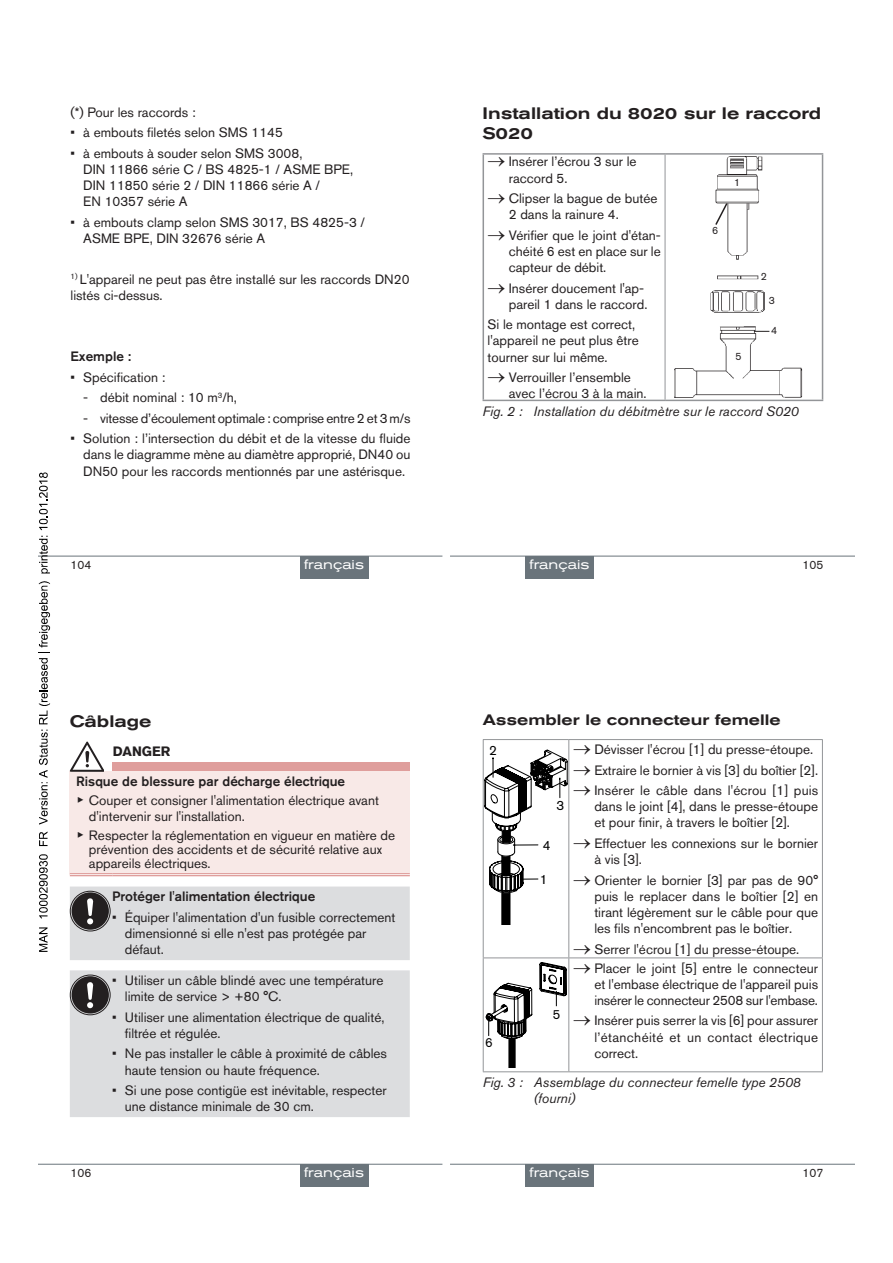
<style>
.page{position:relative;width:893px;height:1263px;background:#fff}
.page>*{position:absolute;margin:0;border:0;box-sizing:border-box;transform-origin:0 0}
.t1{font:500 expanded 16.5px/19.8px "Akzidenz Grotesk BQ";color:#231f20}
.t2{font:500 expanded 15px "Akzidenz Grotesk BQ";color:#231f20}
.t3{font:13.5px/16.2px "Akzidenz Grotesk BQ";color:#231f20}
.t4{font:italic 13.5px/16.2px "Akzidenz Grotesk BQ";color:#231f20}
.t5{font:500 13.5px "Akzidenz Grotesk BQ";color:#231f20}
.t6{font:expanded 13.5px "Akzidenz Grotesk BQ";color:#fff}
.t7{font:700 13.5px "Akzidenz Grotesk BQ";color:#231f20}
.t8{font:13.35px "Akzidenz Grotesk BQ";color:#000}
.t9{font:13.05px "Akzidenz Grotesk BQ";color:#000}
.t10{font:12px "Akzidenz Grotesk BQ";color:#231f20}
.t11{font:10.5px "Akzidenz Grotesk BQ";color:#231f20}
.s1{font-weight:500}
.s2{font-family:"Arial Unicode MS"}
</style>
<div class="page">
<hr style="left:38px;top:556px;width:404px;height:1px;background:#6a747b">
<div style="left:300px;top:556px;width:68px;height:22px;background:#6a747b"></div>
<hr style="left:483px;top:153px;width:182px;height:2px;background:#939598">
<hr style="left:483px;top:155px;width:1px;height:245px;background:#939598">
<hr style="left:665px;top:153px;width:158px;height:2px;background:#939598">
<hr style="left:822px;top:155px;width:1px;height:245px;background:#939598">
<hr style="left:483px;top:400px;width:182px;height:1px;background:#939598">
<hr style="left:665px;top:400px;width:158px;height:1px;background:#939598">
<hr style="left:665px;top:155px;width:1px;height:245px;background:#939598">
<img style="left:674px;top:156px;width:129px;height:242px">
<svg style="left:754px;top:331px;width:15px;height:1px"></svg>
<svg style="left:714px;top:202px;width:15px;height:25px"></svg>
<hr style="left:451px;top:556px;width:404px;height:1px;background:#6a747b">
<div style="left:525px;top:556px;width:68px;height:22px;background:#6a747b"></div>
<div style="left:113px;top:762px;width:297px;height:9px;background:#df9e9c"></div>
<div style="left:70px;top:771px;width:340px;height:104px;background:#f8e9e7"></div>
<hr style="left:70px;top:873px;width:43px;height:3px;background:#fff">
<hr style="left:113px;top:873px;width:297px;height:3px;background:#fff">
<hr style="left:70px;top:873px;width:43px;height:1px;background:#df9e9c">
<hr style="left:70px;top:875px;width:43px;height:1px;background:#df9e9c">
<hr style="left:113px;top:873px;width:297px;height:1px;background:#df9e9c">
<hr style="left:113px;top:875px;width:297px;height:1px;background:#df9e9c">
<svg style="left:70px;top:741px;width:34px;height:30px"></svg>
<div style="left:70px;top:886px;width:340px;height:74px;background:#dcdddf"></div>
<div style="left:70px;top:970px;width:340px;height:147px;background:#dcdddf"></div>
<div style="left:70px;top:975px;width:41px;height:40px;border:1px solid #231f20;border-radius:50%"></div>
<div style="left:72px;top:976px;width:37px;height:37px;background:#231f20;border-radius:50%"></div>
<svg style="left:87px;top:982px;width:6px;height:26px"></svg>
<hr style="left:38px;top:1164px;width:404px;height:1px;background:#6a747b">
<div style="left:300px;top:1164px;width:68px;height:22px;background:#6a747b"></div>
<hr style="left:483px;top:739px;width:86px;height:1px;background:#939598">
<hr style="left:483px;top:740px;width:1px;height:217px;background:#939598">
<hr style="left:569px;top:739px;width:254px;height:1px;background:#939598">
<hr style="left:568px;top:740px;width:1px;height:217px;background:#939598">
<hr style="left:822px;top:740px;width:1px;height:217px;background:#939598">
<hr style="left:483px;top:957px;width:86px;height:1px;background:#939598">
<hr style="left:483px;top:958px;width:1px;height:113px;background:#939598">
<hr style="left:569px;top:957px;width:254px;height:1px;background:#939598">
<hr style="left:568px;top:958px;width:1px;height:113px;background:#939598">
<hr style="left:822px;top:958px;width:1px;height:113px;background:#939598">
<hr style="left:483px;top:1071px;width:86px;height:1px;background:#939598">
<hr style="left:569px;top:1071px;width:254px;height:1px;background:#939598">
<svg style="left:484px;top:749px;width:84px;height:175px"></svg>
<svg style="left:485px;top:962px;width:82px;height:105px"></svg>
<hr style="left:451px;top:1164px;width:404px;height:1px;background:#6a747b">
<div style="left:525px;top:1164px;width:68px;height:22px;background:#6a747b"></div>
<svg style="left:39px;top:927px;width:9px;height:25px"></svg>
<svg style="left:39px;top:854px;width:9px;height:64px"></svg>
<svg style="left:39px;top:831px;width:9px;height:15px"></svg>
<svg style="left:39px;top:581px;width:11px;height:244px"></svg>
<svg style="left:39px;top:536px;width:11px;height:37px"></svg>
<svg style="left:39px;top:472px;width:9px;height:58px"></svg>
<p class="t3" style="left:71px;top:104px;width:127px">(*) Pour les raccords :</p>
<p class="t3" style="left:71px;top:124px;width:214px">• à embouts filetés selon SMS 1145</p>
<p class="t3" style="left:83px;top:145px;width:271px;text-indent:-13px">• à embouts à souder selon SMS 3008,<br>DIN 11866 série C / BS 4825-1 / ASME BPE,<br>DIN 11850 série 2 / DIN 11866 série A /<br>EN 10357 série A</p>
<p class="t3" style="left:83px;top:214px;width:283px;text-indent:-13px">• à embouts clamp selon SMS 3017, BS 4825-3 /<br>ASME BPE, DIN 32676 série A</p>
<p class="t3" style="left:71px;top:271px;width:341px"><sup>1)</sup> L'appareil ne peut pas être installé sur les raccords DN20 listés ci-dessus.</p>
<p class="t5" style="left:71px;top:348px;width:62px">Exemple :</p>
<p class="t3" style="left:71px;top:369px;width:96px">• Spécification :</p>
<p class="t3" style="left:83px;top:389px;width:155px">- débit nominal : 10 m<sup>3</sup>/h,</p>
<p class="t3" style="left:83px;top:410px;width:329px">- vitesse d’écoulement optimale : comprise entre 2 et 3 m/s</p>
<p class="t3" style="left:83px;top:430px;width:329px;text-align:justify;text-indent:-13px">• Solution : l’intersection du débit et de la vitesse du fluide dans le diagramme mène au diamètre approprié, DN40 ou DN50 pour les raccords mentionnés par une astérisque.</p>
<p class="t1" style="left:483px;top:103px;width:340px">Installation du 8020 sur le raccord<br>S020</p>
<p class="t3" style="left:509px;top:153px;width:129px;text-indent:-21px">→ Insérer l’écrou 3 sur le raccord 5.</p>
<p class="t3" style="left:509px;top:190px;width:150px;text-indent:-21px">→ Clipser la bague de butée<br>2 dans la rainure 4.</p>
<p class="t3" style="left:509px;top:227px;width:153px;text-align:justify;text-indent:-21px">→ Vérifier que le joint d'étan&shy;chéité 6 est en place sur le capteur de débit.</p>
<p class="t3" style="left:488px;top:280px;width:161px;text-align:right">→ Insérer doucement l'ap&shy;pareil 1 dans le raccord.</p>
<p class="t3" style="left:488px;top:316px;width:153px">Si le montage est correct, l'appareil ne peut plus être tourner sur lui même.</p>
<p class="t3" style="left:509px;top:369px;width:139px;text-indent:-21px">→ Verrouiller l’ensemble avec l’écrou 3 à la main.</p>
<p class="t11" style="left:734px;top:176px;width:8px">1</p>
<p class="t11" style="left:712px;top:224px;width:8px">6</p>
<p class="t11" style="left:761px;top:271px;width:8px">2</p>
<p class="t11" style="left:769px;top:294px;width:8px">3</p>
<p class="t11" style="left:771px;top:324px;width:8px">4</p>
<p class="t11" style="left:735px;top:350px;width:8px">5</p>
<p class="t4" style="left:483px;top:403px;width:318px">Fig. 2 : Installation du débitmètre sur le raccord S020</p>
<p class="t10" style="left:71px;top:558px;width:22px">104</p>
<p class="t6" style="left:304px;top:557px;width:61px">français</p>
<p class="t10" style="left:803px;top:558px;width:22px">105</p>
<p class="t6" style="left:529px;top:557px;width:61px">français</p>
<p class="t1" style="left:70px;top:711px;width:83px">Câblage</p>
<p class="t7" style="left:113px;top:744px;width:59px">DANGER</p>
<p class="t3" style="left:76px;top:772px;width:304px;line-height:18.6px"><span class="s1">Risque de blessure par décharge électrique<br></span><span class="s2">▶</span> Couper et consigner l'alimentation électrique avant</p>
<p class="t3" style="left:76px;top:807px;width:320px;line-height:18.6px;text-indent:13px">d'intervenir sur l'installation.<br><span class="s2">▶</span> Respecter la réglementation en vigueur en matière de</p>
<p class="t3" style="left:89px;top:842px;width:295px;line-height:14.4px">prévention des accidents et de sécurité relative aux appareils électriques.</p>
<p class="t5" style="left:112px;top:888px;width:205px">Protéger l'alimentation électrique</p>
<p class="t3" style="left:125px;top:909px;width:272px;text-indent:-13px">• Équiper l'alimentation d'un fusible correctement dimensionné si elle n'est pas protégée par défaut.</p>
<p class="t3" style="left:125px;top:972px;width:260px;text-indent:-13px">• Utiliser un câble blindé avec une température limite de service &gt; +80 °C.</p>
<p class="t3" style="left:125px;top:1009px;width:261px;text-indent:-13px">• Utiliser une alimentation électrique de qualité, filtrée et régulée.</p>
<p class="t3" style="left:125px;top:1045px;width:264px;text-indent:-13px">• Ne pas installer le câble à proximité de câbles haute tension ou haute fréquence.</p>
<p class="t3" style="left:125px;top:1082px;width:263px;text-indent:-13px">• Si une pose contigüe est inévitable, respecter une distance minimale de 30 cm.</p>
<p class="t2" style="left:483px;top:711px;width:299px">Assembler le connecteur femelle</p>
<p class="t8" style="left:489px;top:743px;width:9px">2</p>
<p class="t8" style="left:557px;top:797px;width:9px">3</p>
<p class="t8" style="left:543px;top:838px;width:9px">4</p>
<p class="t8" style="left:540px;top:871px;width:9px">1</p>
<p class="t3" style="left:573px;top:741px;width:242px">→ Dévisser l'écrou [1] du presse-étoupe.</p>
<p class="t3" style="left:573px;top:762px;width:247px">→ Extraire le bornier à vis [3] du boîtier [2].</p>
<p class="t3" style="left:594px;top:782px;width:225px;text-align:justify;text-indent:-21px">→ Insérer le câble dans l'écrou [1] puis dans le joint [4], dans le presse-étoupe et pour finir, à travers le boîtier [2].</p>
<p class="t3" style="left:594px;top:835px;width:225px;text-indent:-21px">→ Effectuer les connexions sur le bornier à vis [3].</p>
<p class="t3" style="left:594px;top:872px;width:225px;text-align:justify;text-indent:-21px">→ Orienter le bornier [3] par pas de 90° puis le replacer dans le boîtier [2] en tirant légèrement sur le câble pour que les fils n'encombrent pas le boîtier.</p>
<p class="t3" style="left:573px;top:941px;width:228px">→ Serrer l'écrou [1] du presse-étoupe.</p>
<p class="t3" style="left:594px;top:960px;width:225px;text-align:justify;text-indent:-21px">→ Placer le joint [5] entre le connecteur et l'embase électrique de l'appareil puis insérer le connecteur 2508 sur l'embase.</p>
<p class="t3" style="left:594px;top:1012px;width:225px;text-align:justify;text-indent:-21px">→ Insérer puis serrer la vis [6] pour assurer l’étanchéité et un contact électrique correct.</p>
<p class="t4" style="left:534px;top:1074px;width:268px;text-indent:-51px">Fig. 3 : Assemblage du connecteur femelle type 2508 (fourni)</p>
<p class="t9" style="left:553px;top:1006px;width:9px">5</p>
<p class="t9" style="left:485px;top:1035px;width:9px">6</p>
<p class="t10" style="left:71px;top:1166px;width:22px">106</p>
<p class="t6" style="left:304px;top:1165px;width:61px">français</p>
<p class="t10" style="left:803px;top:1166px;width:22px">107</p>
<p class="t6" style="left:529px;top:1165px;width:61px">français</p>
</div>
